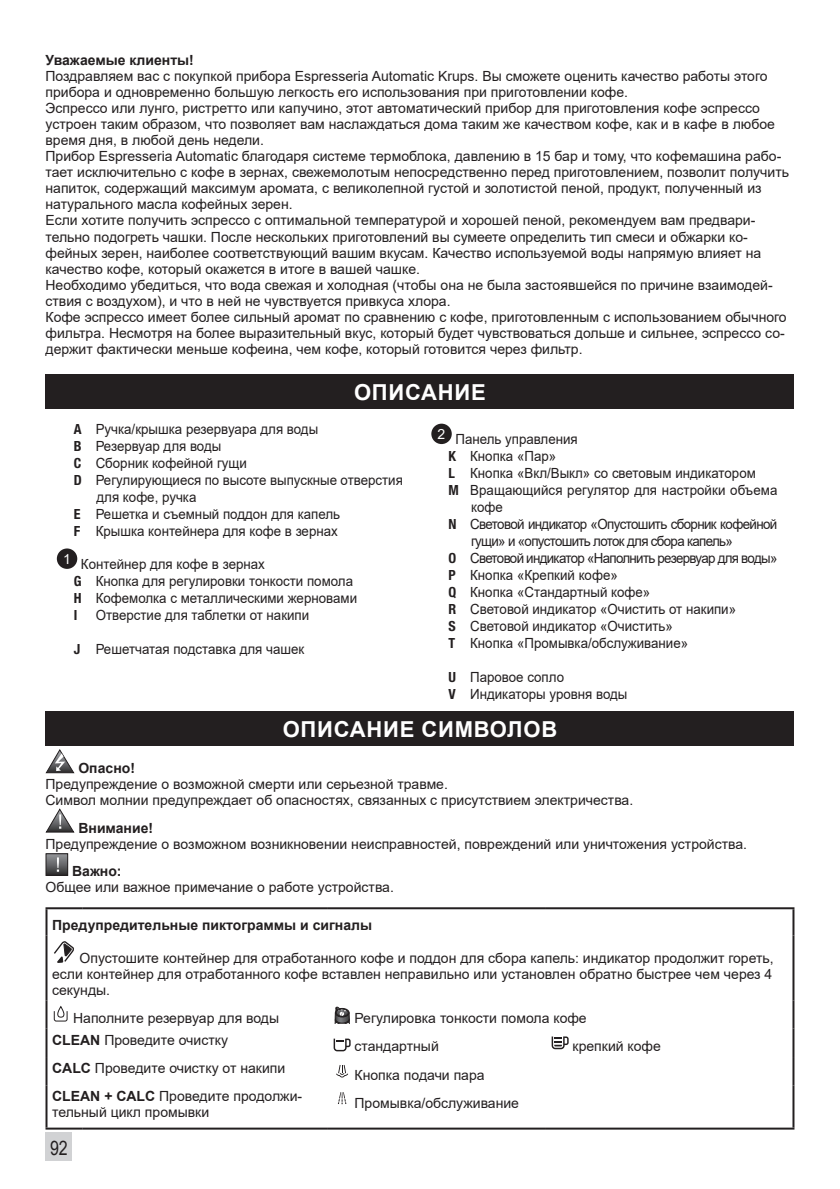
<style>
.page{position:relative;width:840px;height:1189px;background:#fff}
.page>*{position:absolute;margin:0;border:0;box-sizing:border-box;transform-origin:0 0}
.t1{font:700 22px "Arial";letter-spacing:.035em;color:#fff}
.t2{font:20px "Arial";color:#231f20;scale:.8 1}
.t3{font:14px/16px "Arial";color:#231f20}
.t4{font:14px/17px "Arial";color:#231f20;scale:.95 1}
.t5{font:14px "Arial";letter-spacing:-.05em;color:#231f20;scale:.95 1}
.t6{font:700 14px "Arial";color:#231f20}
.t7{font:14px "Arial";letter-spacing:-.045em;color:#231f20;scale:.95 1}
.t8{font:700 condensed 14px "Helvetica Neue LT Std";color:#231f20}
.s1{font-family:"Helvetica Neue LT Std";font-weight:700;font-stretch:condensed}
.s2{font-weight:700}
</style>
<div class="page">
<div style="left:45px;top:1132px;width:27px;height:29px;background:#d1d2d4"></div>
<div style="left:45px;top:375px;width:749px;height:34px;background:#231f20"></div>
<div style="left:57px;top:548px;width:20px;height:21px;background:#231f20;border-radius:50%"></div>
<div style="left:431px;top:424px;width:20px;height:20px;background:#231f20;border-radius:50%"></div>
<div style="left:45px;top:712px;width:749px;height:34px;background:#231f20"></div>
<svg style="left:45px;top:749px;width:30px;height:24px"></svg>
<svg style="left:45px;top:808px;width:30px;height:25px"></svg>
<div style="left:46px;top:853px;width:22px;height:22px;background:linear-gradient(to bottom,#989a9e,#3c3c3d)"></div>
<div style="left:45px;top:853px;width:23px;height:23px;border:1px solid #231f20"></div>
<svg style="left:57px;top:857px;width:2px;height:14px"></svg>
<hr style="left:792px;top:909px;width:2px;height:26px;background:#231f20">
<hr style="left:792px;top:935px;width:2px;height:65px;background:#231f20">
<hr style="left:792px;top:1000px;width:2px;height:28px;background:#231f20">
<hr style="left:792px;top:1057px;width:2px;height:28px;background:#231f20">
<hr style="left:792px;top:1085px;width:2px;height:42px;background:#231f20">
<hr style="left:45px;top:907px;width:38px;height:2px;background:#231f20">
<hr style="left:45px;top:909px;width:2px;height:26px;background:#231f20">
<hr style="left:83px;top:907px;width:245px;height:2px;background:#231f20">
<hr style="left:328px;top:907px;width:217px;height:2px;background:#231f20">
<hr style="left:545px;top:907px;width:249px;height:2px;background:#231f20">
<hr style="left:45px;top:935px;width:2px;height:65px;background:#231f20">
<hr style="left:45px;top:1000px;width:2px;height:28px;background:#231f20">
<hr style="left:45px;top:1028px;width:2px;height:29px;background:#231f20">
<hr style="left:792px;top:1028px;width:2px;height:29px;background:#231f20">
<hr style="left:45px;top:1057px;width:2px;height:28px;background:#231f20">
<hr style="left:45px;top:1085px;width:2px;height:42px;background:#231f20">
<hr style="left:45px;top:1127px;width:38px;height:2px;background:#231f20">
<hr style="left:83px;top:1127px;width:245px;height:2px;background:#231f20">
<hr style="left:328px;top:1127px;width:217px;height:2px;background:#231f20">
<hr style="left:545px;top:1127px;width:249px;height:2px;background:#231f20">
<svg style="left:54px;top:941px;width:20px;height:21px"></svg>
<svg style="left:54px;top:1006px;width:13px;height:15px"></svg>
<svg style="left:334px;top:1006px;width:16px;height:17px"></svg>
<svg style="left:333px;top:1038px;width:17px;height:13px"></svg>
<svg style="left:551px;top:1036px;width:17px;height:13px"></svg>
<svg style="left:336px;top:1065px;width:12px;height:12px"></svg>
<svg style="left:338px;top:1092px;width:8px;height:12px"></svg>
<p class="t6" style="left:45px;top:51px;width:150px">Уважаемые клиенты!</p>
<p class="t3" style="left:45px;top:68px;width:744px">Поздравляем вас с покупкой прибора Espresseria Automatic Krups. Вы сможете оценить качество работы этого прибора и одновременно большую легкость его использования при приготовлении кофе.<br>Эспрессо или лунго, ристретто или капучино, этот автоматический прибор для приготовления кофе эспрессо устроен таким образом, что позволяет вам наслаждаться дома таким же качеством кофе, как и в кафе в любое время дня, в любой день недели.<br>Прибор Espresseria Automatic благодаря системе термоблока, давлению в 15 бар и тому, что кофемашина рабо&shy;тает исключительно с кофе в зернах, свежемолотым непосредственно перед приготовлением, позволит получить напиток, содержащий максимум аромата, с великолепной густой и золотистой пеной, продукт, полученный из натурального масла кофейных зерен.<br>Если хотите получить эспрессо с оптимальной температурой и хорошей пеной, рекомендуем вам предвари&shy;тельно подогреть чашки. После нескольких приготовлений вы сумеете определить тип смеси и обжарки ко&shy;фейных зерен, наиболее соответствующий вашим вкусам. Качество используемой воды напрямую влияет на качество кофе, который окажется в итоге в вашей чашке.<br>Необходимо убедиться, что вода свежая и холодная (чтобы она не была застоявшейся по причине взаимодей&shy;ствия с воздухом), и что в ней не чувствуется привкуса хлора.<br>Кофе эспрессо имеет более сильный аромат по сравнению с кофе, приготовленным с использованием обычного фильтра. Несмотря на более выразительный вкус, который будет чувствоваться дольше и сильнее, эспрессо со&shy;держит фактически меньше кофеина, чем кофе, который готовится через фильтр.</p>
<h1 class="t1" style="left:354px;top:377px;width:133px">ОПИСАНИЕ</h1>
<p class="t4" style="left:74px;top:420px;width:259px"><span class="s1">A</span> Ручка/крышка резервуара для воды</p>
<p class="t4" style="left:74px;top:437px;width:157px"><span class="s1">B</span> Резервуар для воды</p>
<p class="t4" style="left:74px;top:454px;width:184px"><span class="s1">C</span> Сборник кофейной гущи</p>
<p class="t4" style="left:74px;top:471px;width:348px"><span class="s1">D</span> Регулирующиеся по высоте выпускные отверстия</p>
<p class="t4" style="left:96px;top:488px;width:107px">для кофе, ручка</p>
<p class="t4" style="left:74px;top:505px;width:282px"><span class="s1">E</span> Решетка и съемный поддон для капель</p>
<p class="t4" style="left:74px;top:522px;width:279px"><span class="s1">F</span> Крышка контейнера для кофе в зернах</p>
<p class="t4" style="left:74px;top:555px;width:299px;text-indent:-11px"><sup>1</sup> Контейнер для кофе в зернах<br><span class="s1">G</span> Кнопка для регулировки тонкости помола<br><span class="s1">H</span> Кофемолка с металлическими жерновами</p>
<p class="t8" style="left:74px;top:606px;width:5px">I</p>
<p class="t4" style="left:96px;top:606px;width:226px">Отверстие для таблетки от накипи</p>
<p class="t4" style="left:74px;top:640px;width:244px"><span class="s1">J</span> Решетчатая подставка для чашек</p>
<p class="t4" style="left:437px;top:430px;width:149px"><sup>2</sup> Панель управления</p>
<p class="t4" style="left:448px;top:447px;width:115px"><span class="s1">K</span> Кнопка «Пар»</p>
<p class="t4" style="left:448px;top:464px;width:325px"><span class="s1">L</span> Кнопка «Вкл/Выкл» со световым индикатором</p>
<p class="t4" style="left:448px;top:481px;width:348px"><span class="s1">M</span> Вращающийся регулятор для настройки объема</p>
<p class="t4" style="left:471px;top:498px;width:35px">кофе</p>
<p class="t7" style="left:448px;top:514px;width:348px"><span class="s1">N</span> Световой индикатор «Опустошить сборник кофейной</p>
<p class="t5" style="left:471px;top:531px;width:277px">гущи» и «опустошить лоток для сбора капель»</p>
<p class="t5" style="left:448px;top:548px;width:348px"><span class="s1">O</span> Световой индикатор «Наполнить резервуар для воды»</p>
<p class="t4" style="left:448px;top:566px;width:180px"><span class="s1">P</span> Кнопка «Крепкий кофе»</p>
<p class="t4" style="left:448px;top:583px;width:214px"><span class="s1">Q</span> Кнопка «Стандартный кофе»</p>
<p class="t4" style="left:448px;top:600px;width:304px"><span class="s1">R</span> Световой индикатор «Очистить от накипи»</p>
<p class="t4" style="left:448px;top:617px;width:238px"><span class="s1">S</span> Световой индикатор «Очистить»</p>
<p class="t4" style="left:448px;top:634px;width:254px"><span class="s1">T</span> Кнопка «Промывка/обслуживание»</p>
<p class="t4" style="left:448px;top:668px;width:190px"><span class="s1">U</span> Паровое сопло<br><span class="s1">V</span> Индикаторы уровня воды</p>
<h1 class="t1" style="left:282px;top:713px;width:276px">ОПИСАНИЕ СИМВОЛОВ</h1>
<p class="t6" style="left:78px;top:758px;width:58px">Опасно!</p>
<p class="t3" style="left:45px;top:776px;width:589px">Предупреждение о возможной смерти или серьезной травме.<br>Символ молнии предупреждает об опасностях, связанных с присутствием электричества.</p>
<p class="t6" style="left:78px;top:818px;width:76px">Внимание!</p>
<p class="t3" style="left:45px;top:835px;width:703px">Предупреждение о возможном возникновении неисправностей, повреждений или уничтожения устройства.</p>
<p class="t6" style="left:72px;top:861px;width:51px">Важно:</p>
<p class="t3" style="left:45px;top:879px;width:350px">Общее или важное примечание о работе устройства.</p>
<p class="t6" style="left:52px;top:915px;width:321px">Предупредительные пиктограммы и сигналы</p>
<p class="t3" style="left:52px;top:949px;width:722px;text-align:justify;text-indent:27px">Опустошите контейнер для отработанного кофе и поддон для сбора капель: индикатор продолжит гореть, если контейнер для отработанного кофе вставлен неправильно или установлен обратно быстрее чем через 4 секунды.</p>
<p class="t3" style="left:73px;top:1010px;width:207px">Наполните резервуар для воды</p>
<p class="t3" style="left:354px;top:1010px;width:234px">Регулировка тонкости помола кофе</p>
<p class="t3" style="left:52px;top:1031px;width:177px"><span class="s2">CLEAN</span> Проведите очистку</p>
<p class="t3" style="left:354px;top:1038px;width:86px">стандартный</p>
<p class="t3" style="left:572px;top:1038px;width:90px">крепкий кофе</p>
<p class="t3" style="left:52px;top:1060px;width:234px"><span class="s2">CALC</span> Проведите очистку от накипи</p>
<p class="t3" style="left:354px;top:1066px;width:132px">Кнопка подачи пара</p>
<p class="t3" style="left:52px;top:1088px;width:251px"><span class="s2">CLEAN + CALC</span> Проведите продолжи&shy;тельный цикл промывки</p>
<p class="t3" style="left:354px;top:1095px;width:166px">Промывка/обслуживание</p>
<h2 class="t2" style="left:50px;top:1134px;width:24px">92</h2>
</div>
